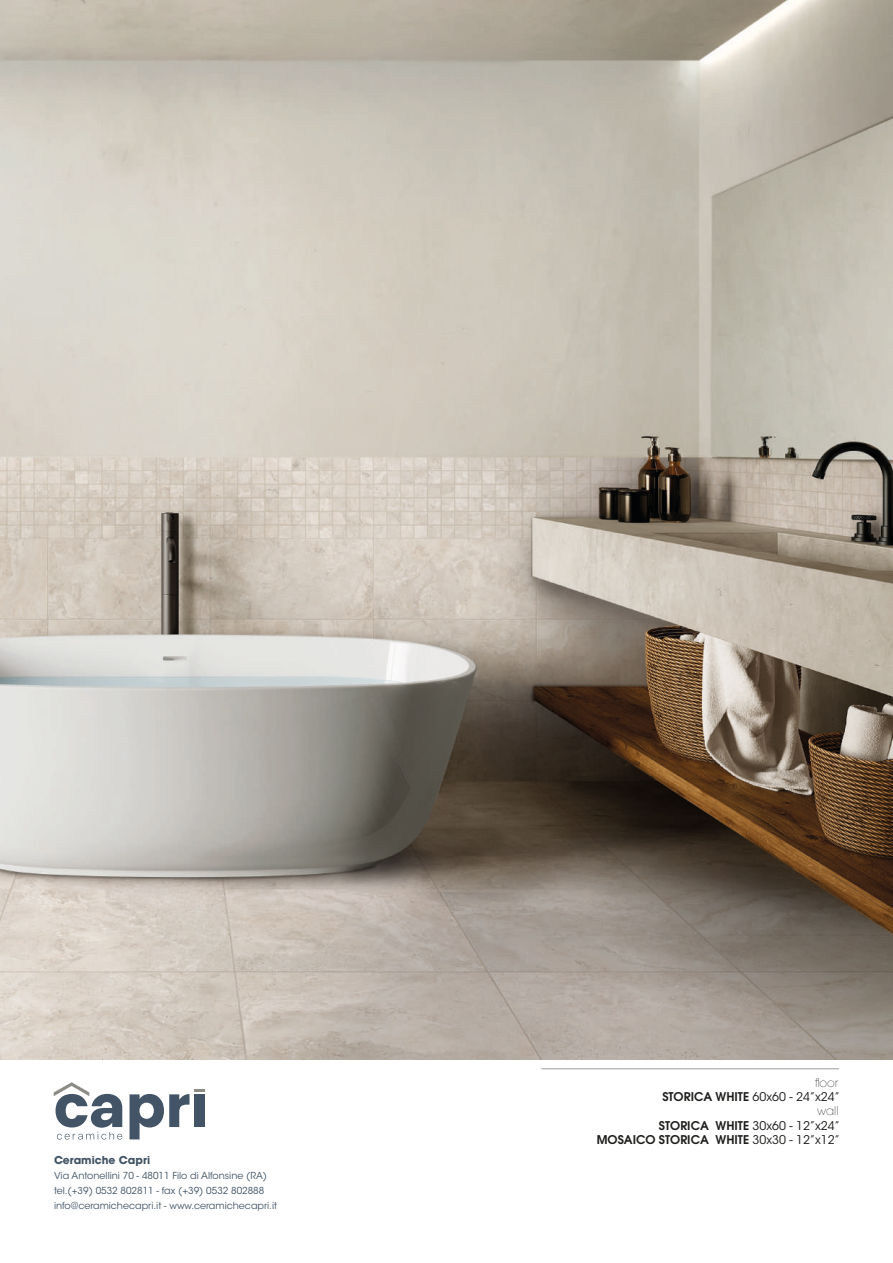
<style>
.page{position:relative;width:893px;height:1263px;background:#fff}
.page>*{position:absolute;margin:0;border:0;box-sizing:border-box;transform-origin:0 0}
.t1{font:600 12px/14.4px "ITC Avant Garde Std";color:#1d1d1b;text-align:right}
.t2{font:700 10.8px "ITC Avant Garde Std";color:#425465}
.t3{font:9.6px/15px "ITC Avant Garde Std";color:#425465}
.s1{font-weight:200}
.s2{font-weight:400}
</style>
<div class="page">
<hr style="left:541px;top:1068px;width:298px;height:1px;background:#9d9d9d">
<img style="left:0;top:0;width:893px;height:1060px">
<svg style="left:54px;top:1082px;width:68px;height:57px"></svg>
<svg style="left:130px;top:1089px;width:75px;height:50px"></svg>
<p class="t2" style="left:54px;top:1153px;width:98px">Ceramiche Capri</p>
<p class="t3" style="left:54px;top:1168px;width:225px">Via Antonellini 70 - 48011 Filo di Alfonsine (RA) tel.(+39) 0532 802811 - fax (+39) 0532 802888 info@ceramichecapri.it - www.ceramichecapri.it</p>
<p class="t1" style="left:597px;top:1075px;width:245px"><span class="s1">floor<br></span>STORICA WHITE <span class="s2">60x60 - 24”x24”<br></span><span class="s1">wall<br></span>STORICA WHITE <span class="s2">30x60 - 12”x24”<br></span>MOSAICO STORICA WHITE <span class="s2">30x30 - 12”x12”</span></p>
</div>
